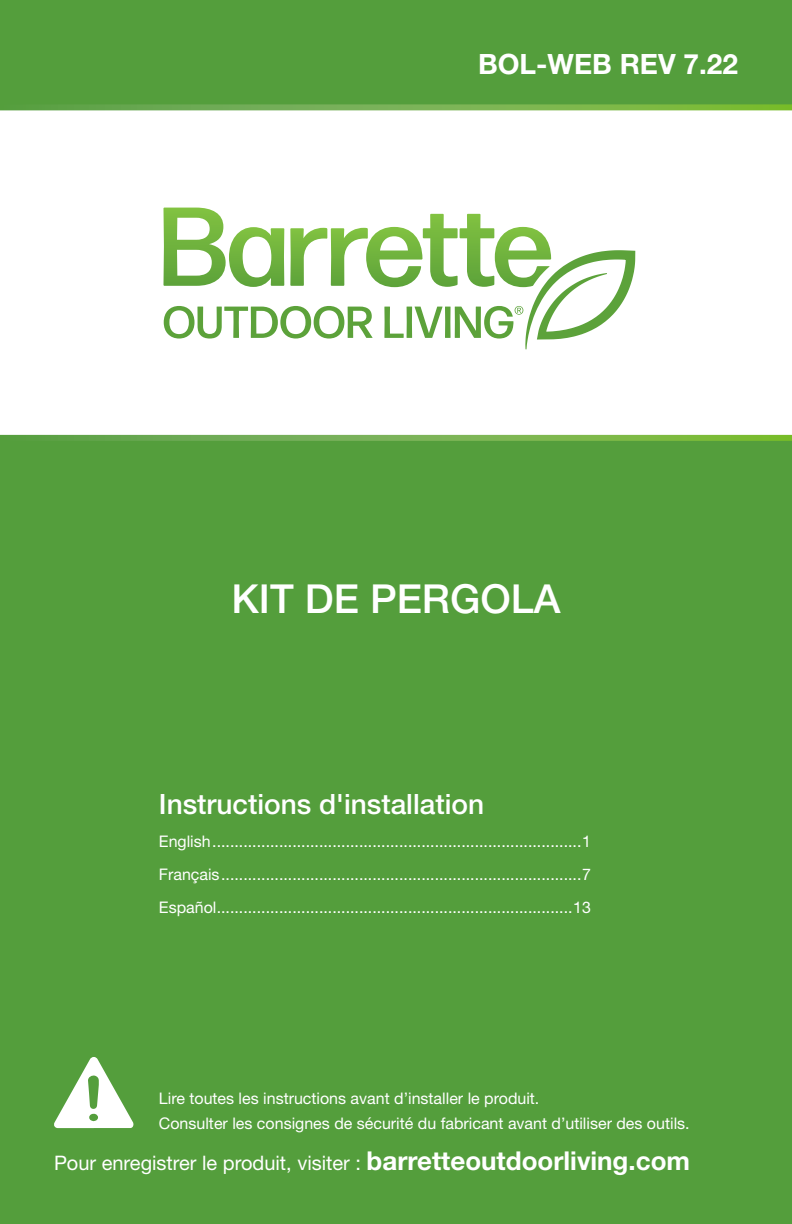
<style>
.page{position:relative;width:792px;height:1224px;background:#fff}
.page>*{position:absolute;margin:0;border:0;box-sizing:border-box;transform-origin:0 0}
.t1{font:500 40px "Helvetica Neue LT Std";color:#fff}
.t2{font:500 28px "Helvetica Neue LT Std";color:#fff}
.t3{font:700 28px "Helvetica Neue LT Std";color:#fff}
.t4{font:20px "Helvetica Neue LT Std";color:#fff}
.t5{font:16px/33px "Helvetica Neue LT Std";color:#fff;text-align:justify}
.s1{font-weight:700;font-size:26px}
</style>
<div class="page">
<div style="left:0;top:0;width:792px;height:104px;background:#549e3c"></div>
<div style="left:0;top:439px;width:792px;height:785px;background:#549e3c"></div>
<svg style="left:163px;top:208px;width:472px;height:141px"></svg>
<svg style="left:0;top:435px;width:792px;height:6px;background:#73b04b"></svg>
<svg style="left:0;top:104px;width:792px;height:6px;background:#71af4a"></svg>
<svg style="left:54px;top:1057px;width:80px;height:71px"></svg>
<h2 class="t3" style="left:478px;top:47px;width:261px">BOL-WEB REV 7.22</h2>
<h1 class="t1" style="left:232px;top:575px;width:330px">KIT DE PERGOLA</h1>
<h2 class="t2" style="left:159px;top:787px;width:327px">Instructions d'installation</h2>
<p class="t5" style="left:159px;top:824px;width:434px">English...................................................................................1<br>Français.................................................................................7<br>Español................................................................................13</p>
<p class="t5" style="left:159px;top:1086px;width:532px;line-height:25px">Lire toutes les instructions avant d’installer le produit.<br>Consulter les consignes de sécurité du fabricant avant d’utiliser des outils.</p>
<p class="t4" style="left:54px;top:1151px;width:638px">Pour enregistrer le produit, visiter : <span class="s1">barretteoutdoorliving.com</span></p>
</div>
